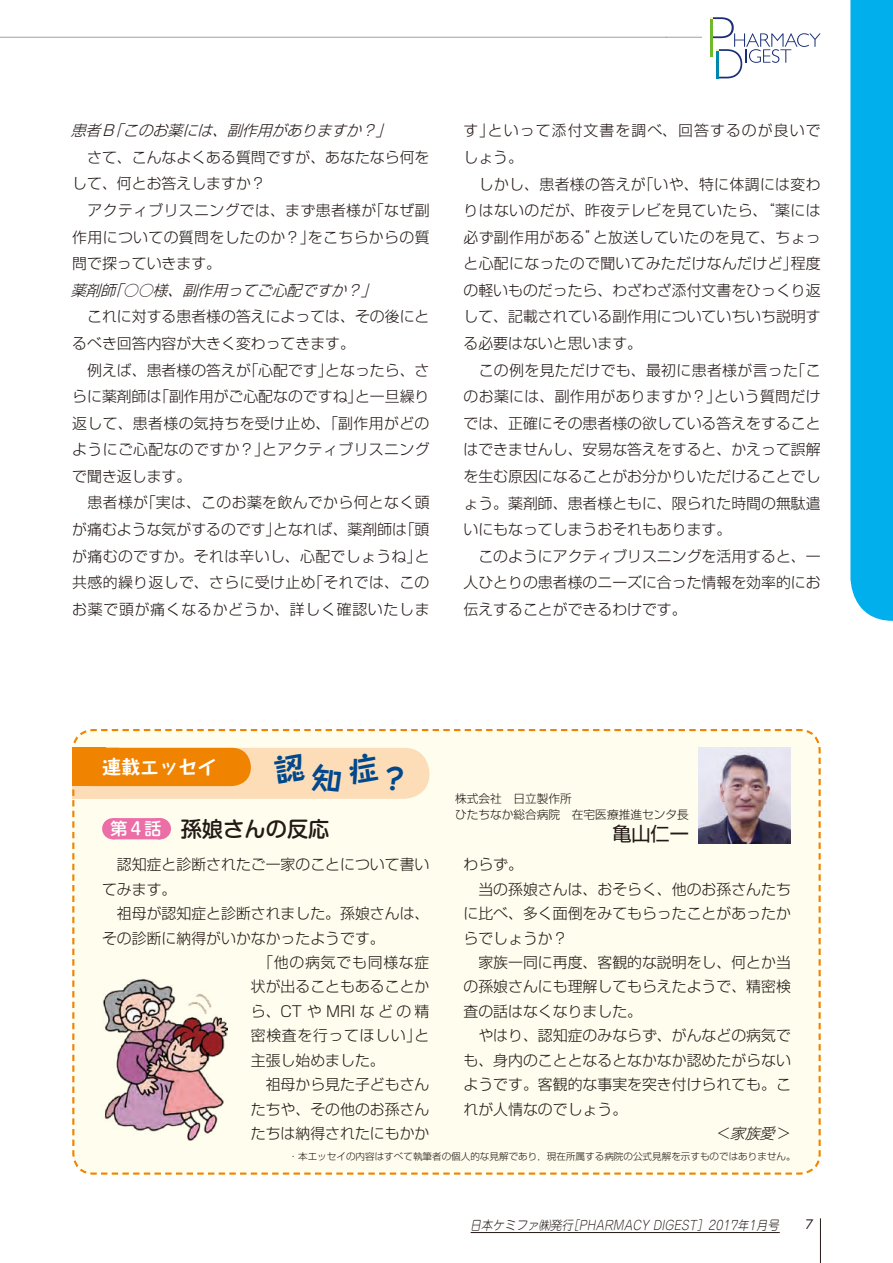
<style>
.page{position:relative;width:893px;height:1263px;background:#fff}
.page>*{position:absolute;margin:0;border:0;box-sizing:border-box;transform-origin:0 0}
.t1{font:500 21.3px "Shin M Go Pro";color:#231916}
.t2{font:700 19.2px "Taka Hand Std";color:#fff}
.t3{font:19.2px "Shin Go Pro";color:#231916}
.t4{font:300 14.85px/26.5px "Shin Go Pro";color:#231916}
.t5{font:300 14.85px/26.5px "Shin Go Pro";letter-spacing:.025em;color:#231916}
.t6{font:italic 300 14.85px "Shin Go Pro";color:#231916}
.t7{font:300 14.85px "Shin Go Pro";letter-spacing:.05em;color:#231916}
.t8{font:300 14.85px "Shin Go Pro";letter-spacing:.225em;color:#231916}
.t9{font:300 14.85px "Shin Go Pro";letter-spacing:.045em;color:#231916}
.t10{font:italic 300 12.75px "Jun 101 Pro";color:#231916;scale:.9 1}
.t11{font:12.75px "Futura Std";color:#231916}
.t12{font:300 11.7px "Shin Go Pro";color:#231916}
.t13{font:300 9.6px "Shin Go Pro";color:#231916}
.s1{font-size:16.95px;color:#fff}
.s2{font-style:normal}
</style>
<div class="page">
<svg style="left:710px;top:17px;width:111px;height:61px"></svg>
<hr style="left:666px;top:37px;width:36px;height:1px;background:#a0a0a1">
<hr style="left:0;top:37px;width:666px;height:1px;background:#a0a0a1">
<hr style="left:820px;top:1218px;width:1px;height:45px;background:#231916">
<hr style="left:471px;top:1232px;width:309px;height:1px;background:#231916">
<div style="left:850px;top:0;width:43px;height:621px;background:#00afec"></div>
<svg style="left:72px;top:729px;width:749px;height:446px;background:#fef8e2"></svg>
<svg style="left:72px;top:729px;width:720px;height:419px;background:#f8efdc"></svg>
<p class="t6" style="left:71px;top:118px;width:327px">患者Ｂ「このお薬には、副作用がありますか？」</p>
<p class="t5" style="left:72px;top:142px;width:359px">　さて、こんなよくある質問ですが、あなたなら何をして、何とお答えしますか？<br>　アクティブリスニングでは、まず患者様が「なぜ副作用についての質問をしたのか？」をこちらからの質問で探っていきます。</p>
<p class="t6" style="left:71px;top:278px;width:312px">薬剤師「○○様、副作用ってご心配ですか？」</p>
<p class="t5" style="left:72px;top:302px;width:359px">　これに対する患者様の答えによっては、その後にとるべき回答内容が大きく変わってきます。<br>　例えば、患者様の答えが「心配です」となったら、さらに薬剤師は「副作用がご心配なのですね」と一旦繰り返して、患者様の気持ちを受け止め、「副作用がどのようにご心配なのですか？」とアクティブリスニングで聞き返します。<br>　患者様が「実は、このお薬を飲んでから何となく頭が痛むような気がするのです」となれば、薬剤師は「頭が痛むのですか。それは辛いし、心配でしょうね」と共感的繰り返しで、さらに受け止め「それでは、このお薬で頭が痛くなるかどうか、詳しく確認いたしま</p>
<p class="t4" style="left:463px;top:116px;width:359px">す」といって添付文書を調べ、回答するのが良いでしょう。<br>　しかし、患者様の答えが「いや、特に体調には変わりはないのだが、昨夜テレビを見ていたら、“薬には必ず副作用がある”と放送していたのを見て、ちょっと心配になったので聞いてみただけなんだけど」程度の軽いものだったら、わざわざ添付文書をひっくり返して、記載されている副作用についていちいち説明する必要はないと思います。<br>　この例を見ただけでも、最初に患者様が言った「このお薬には、副作用がありますか？」という質問だけでは、正確にその患者様の欲している答えをすることはできませんし、安易な答えをすると、かえって誤解を生む原因になることがお分かりいただけることでしょう。薬剤師、患者様ともに、限られた時間の無駄遣いにもなってしまうおそれもあります。<br>　このようにアクティブリスニングを活用すると、一人ひとりの患者様のニーズに合った情報を効率的にお伝えすることができるわけです。</p>
<p class="t2" style="left:102px;top:753px;width:116px">連載エッセイ</p>
<h1 class="t1" style="left:111px;top:811px;width:220px"><span class="s1">第４話</span> 孫娘さんの反応</h1>
<p class="t12" style="left:455px;top:805px;width:235px">ひたちなか総合病院　在宅医療推進センタ長</p>
<p class="t3" style="left:612px;top:818px;width:78px">亀山仁一</p>
<p class="t4" style="left:102px;top:849px;width:329px">　認知症と診断されたご一家のことについて書い</p>
<p class="t4" style="left:102px;top:874px;width:76px">てみます。</p>
<p class="t4" style="left:102px;top:898px;width:329px">　祖母が認知症と診断されました。孫娘さんは、</p>
<p class="t4" style="left:102px;top:923px;width:284px">その診断に納得がいかなかったようです。</p>
<p class="t7" style="left:251px;top:950px;width:180px">　「他の病気でも同様な症</p>
<p class="t4" style="left:251px;top:972px;width:180px">状が出ることもあることか</p>
<p class="t8" style="left:251px;top:999px;width:180px">ら、CTやMRIなどの精</p>
<p class="t9" style="left:251px;top:1023px;width:180px">密検査を行ってほしい」と</p>
<p class="t4" style="left:251px;top:1045px;width:135px">主張し始めました。</p>
<p class="t4" style="left:251px;top:1069px;width:180px">　祖母から見た子どもさん</p>
<p class="t4" style="left:251px;top:1094px;width:180px">たちや、その他のお孫さん</p>
<p class="t4" style="left:251px;top:1118px;width:180px">たちは納得されたにもかか</p>
<p class="t4" style="left:463px;top:849px;width:61px">わらず。</p>
<p class="t4" style="left:463px;top:874px;width:329px">　当の孫娘さんは、おそらく、他のお孫さんたち</p>
<p class="t4" style="left:463px;top:898px;width:329px">に比べ、多く面倒をみてもらったことがあったか</p>
<p class="t4" style="left:463px;top:923px;width:106px">らでしょうか？</p>
<p class="t4" style="left:463px;top:947px;width:329px">　家族一同に再度、客観的な説明をし、何とか当</p>
<p class="t4" style="left:463px;top:972px;width:329px">の孫娘さんにも理解してもらえたようで、精密検</p>
<p class="t4" style="left:463px;top:996px;width:180px">査の話はなくなりました。</p>
<p class="t4" style="left:463px;top:1021px;width:329px">　やはり、認知症のみならず、がんなどの病気で</p>
<p class="t4" style="left:463px;top:1045px;width:329px">も、身内のこととなるとなかなか認めたがらない</p>
<p class="t4" style="left:463px;top:1069px;width:329px">ようです。客観的な事実を突き付けられても。こ</p>
<p class="t4" style="left:463px;top:1094px;width:165px">れが人情なのでしょう。</p>
<p class="t6" style="left:716px;top:1121px;width:76px"><span class="s2">＜</span>家族愛<span class="s2">＞</span></p>
<p class="t13" style="left:289px;top:1149px;width:509px">・本エッセイの内容はすべて執筆者の個人的な見解であり，現在所属する病院の公式見解を示すものではありません。</p>
<p class="t10" style="left:470px;top:1214px;width:348px">日本ケミファ㈱発行［PHARMACY DIGEST］2017年1月号</p>
<p class="t11" style="left:806px;top:1216px;width:9px">7</p>
</div>
